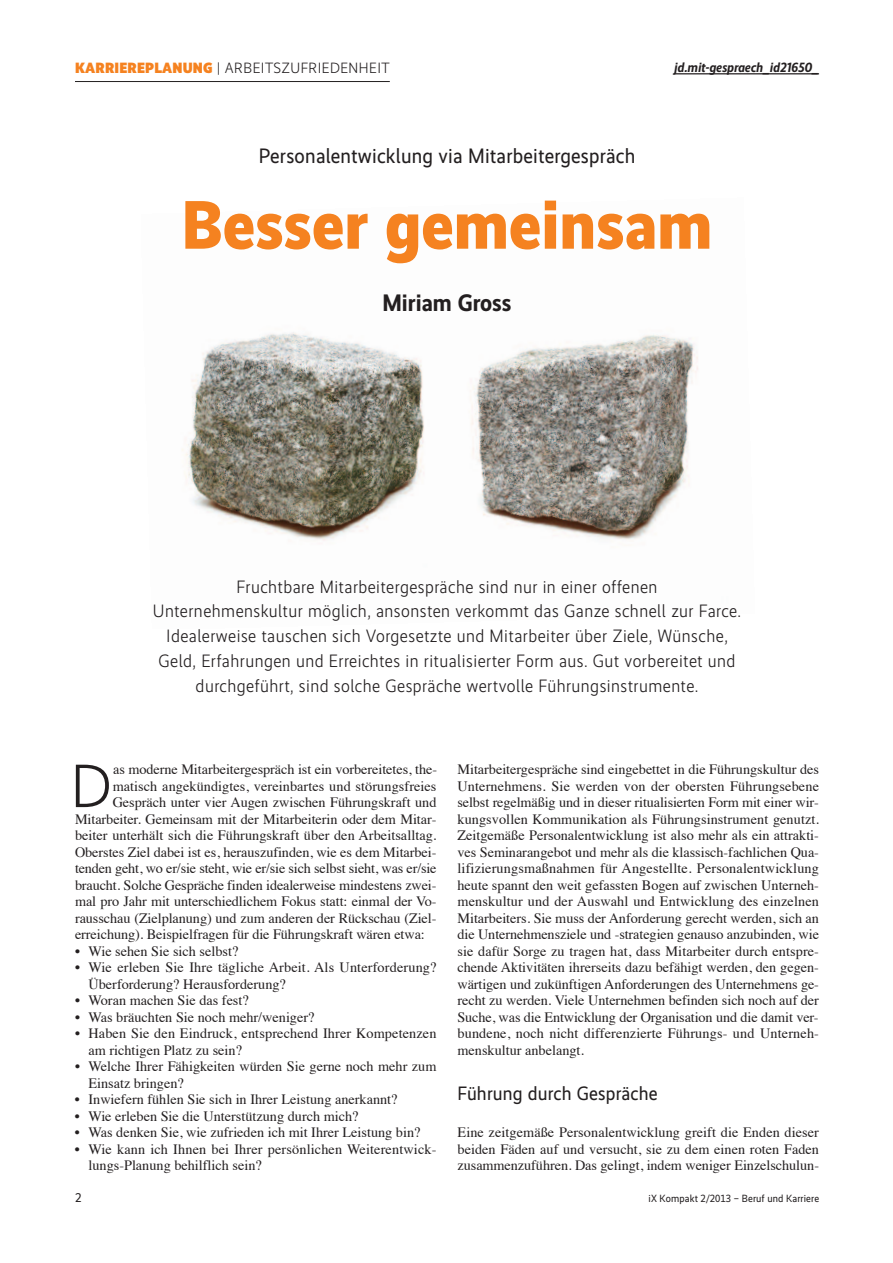
<style>
.page{position:relative;width:893px;height:1263px;background:#fff}
.page>*{position:absolute;margin:0;border:0;box-sizing:border-box;transform-origin:0 0}
.t1{font:800 69px "Realisti X";color:#f58220}
.t2{font:300 61.5px "Realisti X";color:#231f20}
.t3{font:700 24px "Realisti X";color:#231f20}
.t4{font:21px "Realisti X";letter-spacing:.01em;color:#231f20}
.t5{font:19.5px "Realisti X";letter-spacing:.01em;color:#231f20}
.t6{font:300 18px/24.8px "Realisti X";letter-spacing:.025em;color:#231f20;text-align:center}
.t7{font:300 15px "Realisti X";letter-spacing:.035em;color:#231f20}
.t8{font:14.25px/16.5px "Times";color:#231f20}
.t9{font:italic 700 13.5px "Realisti X";color:#231f20}
.t10{font:12.75px "Realisti X";color:#231f20}
.t11{font:10.5px "Realisti X";letter-spacing:.01em;color:#231f20}
.s1{font-weight:900;color:#f58220}
</style>
<div class="page">
<hr style="left:75px;top:81px;width:315px;height:1px;background:#231f20">
<hr style="left:674px;top:73px;width:145px;height:1px;background:#231f20">
<img style="left:182px;top:332px;width:516px;height:209px">
<p class="t7" style="left:75px;top:62px;width:316px"><span class="s1">KARRIEREPLANUNG</span> | ARBEITSZUFRIEDENHEIT</p>
<p class="t9" style="left:674px;top:62px;width:146px">jd.mit-gespraech_id21650_</p>
<h3 class="t4" style="left:259px;top:148px;width:378px">Personalentwicklung via Mitarbeitergespräch</h3>
<h1 class="t1" style="left:182px;top:200px;width:532px">Besser gemeinsam</h1>
<h3 class="t3" style="left:382px;top:294px;width:131px">Miriam Gross</h3>
<p class="t6" style="left:153px;top:576px;width:590px">Fruchtbare Mitarbeitergespräche sind nur in einer offenen<br>Unternehmenskultur möglich, ansonsten verkommt das Ganze schnell zur Farce.<br>Idealerweise tauschen sich Vorgesetzte und Mitarbeiter über Ziele, Wünsche, Geld, Erfahrungen und Erreichtes in ritualisierter Form aus. Gut vorbereitet und durchgeführt, sind solche Gespräche wertvolle Führungsinstrumente.</p>
<h2 class="t2" style="left:71px;top:763px;width:42px">D</h2>
<p class="t8" style="left:113px;top:762px;width:325px">as moderne Mitarbeitergespräch ist ein vorbereitetes, the-</p>
<p class="t8" style="left:113px;top:779px;width:325px">matisch angekündigtes, vereinbartes und störungsfreies</p>
<p class="t8" style="left:113px;top:795px;width:325px">Gespräch unter vier Augen zwischen Führungskraft und</p>
<p class="t8" style="left:75px;top:812px;width:363px">Mitarbeiter. Gemeinsam mit der Mitarbeiterin oder dem Mitar-</p>
<p class="t8" style="left:75px;top:828px;width:363px">beiter unterhält sich die Führungskraft über den Arbeitsalltag.</p>
<p class="t8" style="left:75px;top:845px;width:363px">Oberstes Ziel dabei ist es, herauszufinden, wie es dem Mitarbei-</p>
<p class="t8" style="left:75px;top:861px;width:363px">tenden geht, wo er/sie steht, wie er/sie sich selbst sieht, was er/sie</p>
<p class="t8" style="left:75px;top:878px;width:363px">braucht. Solche Gespräche finden idealerweise mindestens zwei-</p>
<p class="t8" style="left:75px;top:894px;width:363px">mal pro Jahr mit unterschiedlichem Fokus statt: einmal der Vo-</p>
<p class="t8" style="left:75px;top:911px;width:363px">rausschau (Zielplanung) und zum anderen der Rückschau (Ziel-</p>
<p class="t8" style="left:75px;top:927px;width:351px">erreichung). Beispielfragen für die Führungskraft wären etwa:</p>
<p class="t8" style="left:75px;top:944px;width:165px">• Wie sehen Sie sich selbst?</p>
<p class="t8" style="left:89px;top:960px;width:350px;text-indent:-14px">• Wie erleben Sie Ihre tägliche Arbeit. Als Unterforderung?<br>Überforderung? Herausforderung?</p>
<p class="t8" style="left:75px;top:993px;width:175px">• Woran machen Sie das fest?</p>
<p class="t8" style="left:75px;top:1010px;width:241px">• Was bräuchten Sie noch mehr/weniger?</p>
<p class="t8" style="left:89px;top:1026px;width:350px;text-indent:-13px">• Haben Sie den Eindruck, entsprechend Ihrer Kompetenzen am richtigen Platz zu sein?</p>
<p class="t8" style="left:88px;top:1059px;width:350px;text-indent:-13px">• Welche Ihrer Fähigkeiten würden Sie gerne noch mehr zum<br>Einsatz bringen?</p>
<p class="t8" style="left:75px;top:1092px;width:324px">• Inwiefern fühlen Sie sich in Ihrer Leistung anerkannt?</p>
<p class="t8" style="left:75px;top:1109px;width:285px">• Wie erleben Sie die Unterstützung durch mich?</p>
<p class="t8" style="left:75px;top:1125px;width:347px">• Was denken Sie, wie zufrieden ich mit Ihrer Leistung bin?</p>
<p class="t8" style="left:88px;top:1142px;width:349px;text-indent:-14px">• Wie kann ich Ihnen bei Ihrer persönlichen Weiterentwick&shy;lungs-Planung behilflich sein?</p>
<p class="t8" style="left:457px;top:762px;width:363px;text-align:justify">Mitarbeitergespräche sind eingebettet in die Führungskultur des Unternehmens. Sie werden von der obersten Führungsebene selbst regelmäßig und in dieser ritualisierten Form mit einer wir&shy;kungsvollen Kommunikation als Führungsinstrument genutzt.<br>Zeitgemäße Personalentwicklung ist also mehr als ein attrakti&shy;ves Seminarangebot und mehr als die klassisch-fachlichen Qua&shy;lifizierungsmaßnahmen für Angestellte. Personalentwicklung heute spannt den weit gefassten Bogen auf zwischen Unterneh&shy;menskultur und der Auswahl und Entwicklung des einzelnen Mitarbeiters. Sie muss der Anforderung gerecht werden, sich an die Unternehmensziele und -strategien genauso anzubinden, wie sie dafür Sorge zu tragen hat, dass Mitarbeiter durch entspre&shy;chende Aktivitäten ihrerseits dazu befähigt werden, den gegen&shy;wärtigen und zukünftigen Anforderungen des Unternehmens ge&shy;recht zu werden. Viele Unternehmen befinden sich noch auf der Suche, was die Entwicklung der Organisation und die damit ver&shy;bundene, noch nicht differenzierte Führungs- und Unterneh&shy;menskultur anbelangt.</p>
<h3 class="t5" style="left:458px;top:1086px;width:202px">Führung durch Gespräche</h3>
<p class="t8" style="left:457px;top:1125px;width:363px;text-align:justify">Eine zeitgemäße Personalentwicklung greift die Enden dieser beiden Fäden auf und versucht, sie zu dem einen roten Faden zusammenzuführen. Das gelingt, indem weniger Einzelschulun-</p>
<p class="t10" style="left:75px;top:1193px;width:8px">2</p>
<p class="t11" style="left:648px;top:1195px;width:172px">iX Kompakt 2/2013 – Beruf und Karriere</p>
</div>
